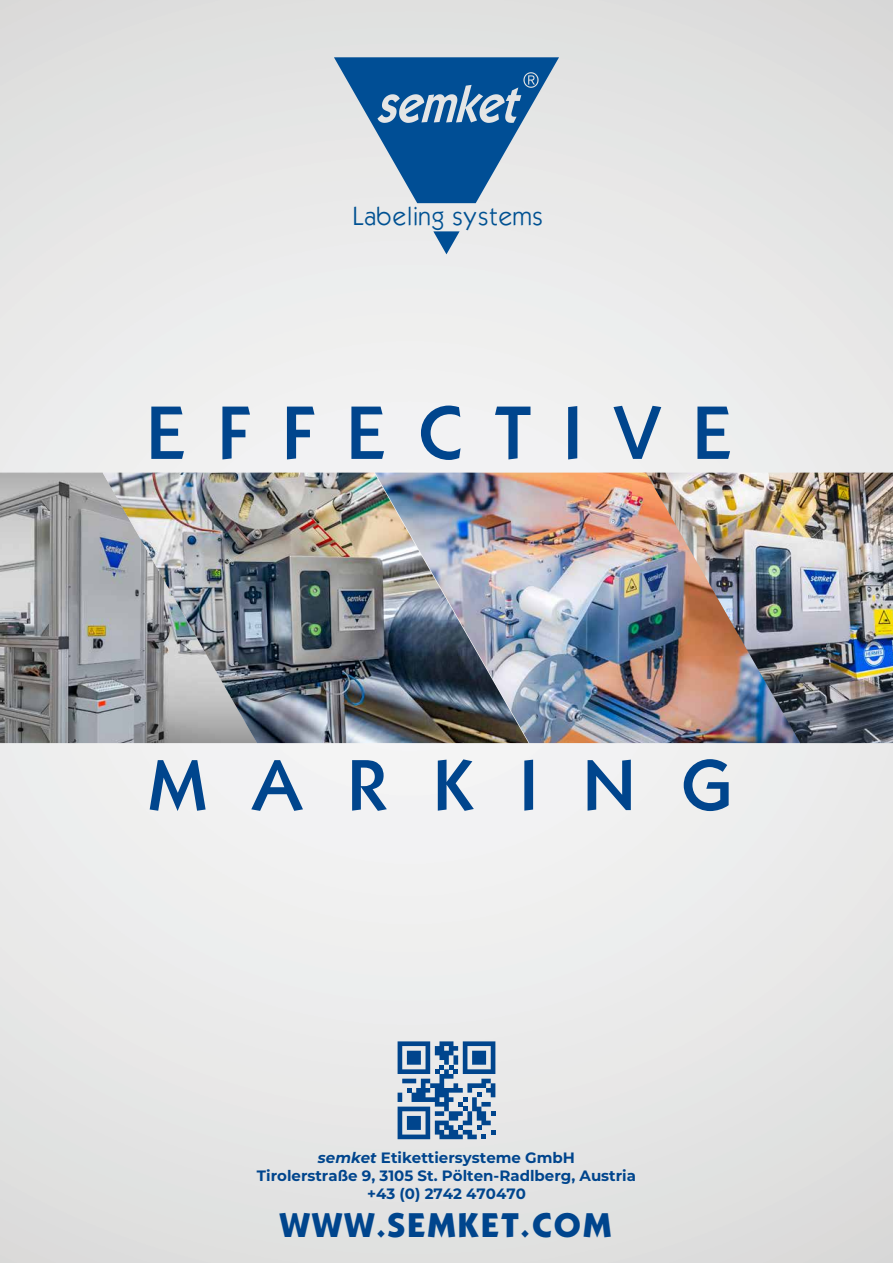
<style>
.page{position:relative;width:893px;height:1263px;background:#fff}
.page>*{position:absolute;margin:0;border:0;box-sizing:border-box;transform-origin:0 0}
.t1{font:500 72.6px "Koblenz Serial";letter-spacing:.46em;color:#00458d}
.t2{font:500 69.3px "Koblenz Serial";letter-spacing:.67em;color:#00458d}
.t3{font:800 33px "Koblenz Serial";letter-spacing:.07em;color:#00458d}
.t4{font:23.25px "semket";color:#005192}
.t5{font:700 15px/18px "Montserrat";color:#00458d;text-align:center}
.s1{font-style:italic}
</style>
<div class="page">
<img style="left:0;top:0;width:893px;height:1263px">
<svg style="left:398px;top:1041px;width:97px;height:98px;background:#7194b9"></svg>
<img style="left:0;top:473px;width:103px;height:270px">
<img style="left:103px;top:473px;width:272px;height:270px">
<img style="left:375px;top:473px;width:271px;height:270px">
<img style="left:646px;top:473px;width:247px;height:270px">
<svg style="left:334px;top:57px;width:225px;height:197px;background:#86a7c5"></svg>
<h3 class="t4" style="left:353px;top:201px;width:192px">Labeling systems</h3>
<h1 class="t1" style="left:147px;top:390px;width:585px">EFFECTIVE</h1>
<h2 class="t2" style="left:149px;top:744px;width:585px">MARKING</h2>
<p class="t5" style="left:257px;top:1148px;width:381px"><span class="s1">semket</span> Etikettiersysteme GmbH<br>Tirolerstraße 9, 3105 St. Pölten-Radlberg, Austria +43 (0) 2742 470470</p>
<h3 class="t3" style="left:280px;top:1205px;width:333px">WWW.SEMKET.COM</h3>
</div>
